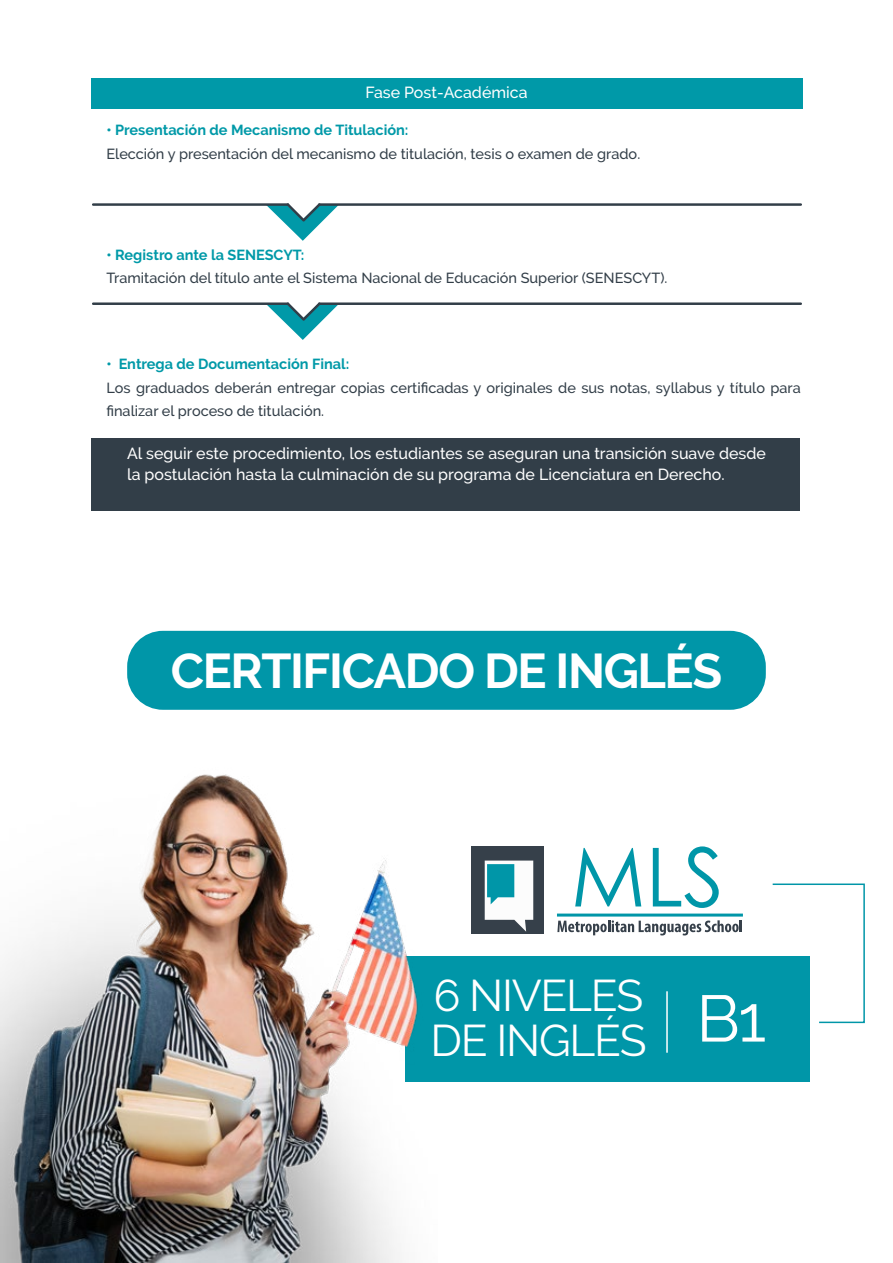
<style>
.page{position:relative;width:893px;height:1263px;background:#fff}
.page>*{position:absolute;margin:0;border:0;box-sizing:border-box;transform-origin:0 0}
.t1{font:700 48.6px "Raleway";letter-spacing:-.03em;color:#fff}
.t2{font:44.25px/45.3px "Raleway";letter-spacing:-.03em;color:#fff}
.t3{font:500 16.05px/21px "Raleway";color:#fff}
.t4{font:500 14.55px/23.2px "Raleway";color:#323e48}
.t5{font:700 14.55px "Raleway";color:#0099a8}
</style>
<div class="page">
<div style="left:127px;top:631px;width:639px;height:79px;background:#0096a8;border-radius:36px"></div>
<svg style="left:772px;top:883px;width:93px;height:141px"></svg>
<div style="left:472px;top:846px;width:72px;height:88px;background:#36404a"></div>
<svg style="left:485px;top:860px;width:48px;height:72px;background:#98c2c9"></svg>
<svg style="left:575px;top:848px;width:66px;height:58px"></svg>
<svg style="left:653px;top:846px;width:66px;height:62px"></svg>
<hr style="left:557px;top:913px;width:186px;height:3px;background:#0096a8">
<svg style="left:557px;top:920px;width:185px;height:15px"></svg>
<div style="left:405px;top:956px;width:405px;height:125px;background:#0096a8"></div>
<hr style="left:666px;top:991px;width:2px;height:62px;background:#fff">
<img style="left:0;top:774px;width:437px;height:489px">
<div style="left:92px;top:78px;width:711px;height:31px;background:#0099a8"></div>
<hr style="left:92px;top:203px;width:197px;height:3px;background:#323e48">
<hr style="left:318px;top:203px;width:484px;height:3px;background:#323e48">
<svg style="left:266px;top:203px;width:73px;height:38px"></svg>
<hr style="left:92px;top:302px;width:197px;height:3px;background:#323e48">
<hr style="left:318px;top:302px;width:484px;height:3px;background:#323e48">
<svg style="left:266px;top:302px;width:73px;height:38px"></svg>
<div style="left:92px;top:438px;width:708px;height:73px;background:#323e48"></div>
<p class="t3" style="left:366px;top:82px;width:163px">Fase Post-Académica</p>
<p class="t5" style="left:106px;top:122px;width:304px">• Presentación de Mecanismo de Titulación:</p>
<p class="t4" style="left:106px;top:142px;width:535px">Elección y presentación del mecanismo de titulación, tesis o examen de grado.</p>
<p class="t5" style="left:106px;top:247px;width:200px">• Registro ante la SENESCYT:</p>
<p class="t4" style="left:106px;top:267px;width:562px">Tramitación del título ante el Sistema Nacional de Educación Superior (SENESCYT).</p>
<p class="t5" style="left:106px;top:356px;width:244px">• Entrega de Documentación Final:</p>
<p class="t4" style="left:106px;top:376px;width:696px">Los graduados deberán entregar copias certificadas y originales de sus notas, syllabus y título para finalizar el proceso de titulación.</p>
<p class="t3" style="left:127px;top:443px;width:640px">Al seguir este procedimiento, los estudiantes se aseguran una transición suave desde la postulación hasta la culminación de su programa de Licenciatura en Derecho.</p>
<h1 class="t1" style="left:171px;top:643px;width:553px">CERTIFICADO DE INGLÉS</h1>
<h2 class="t2" style="left:431px;top:972px;width:337px">6 NIVELES<br>DE INGLÉS <sup>B1</sup></h2>
</div>
